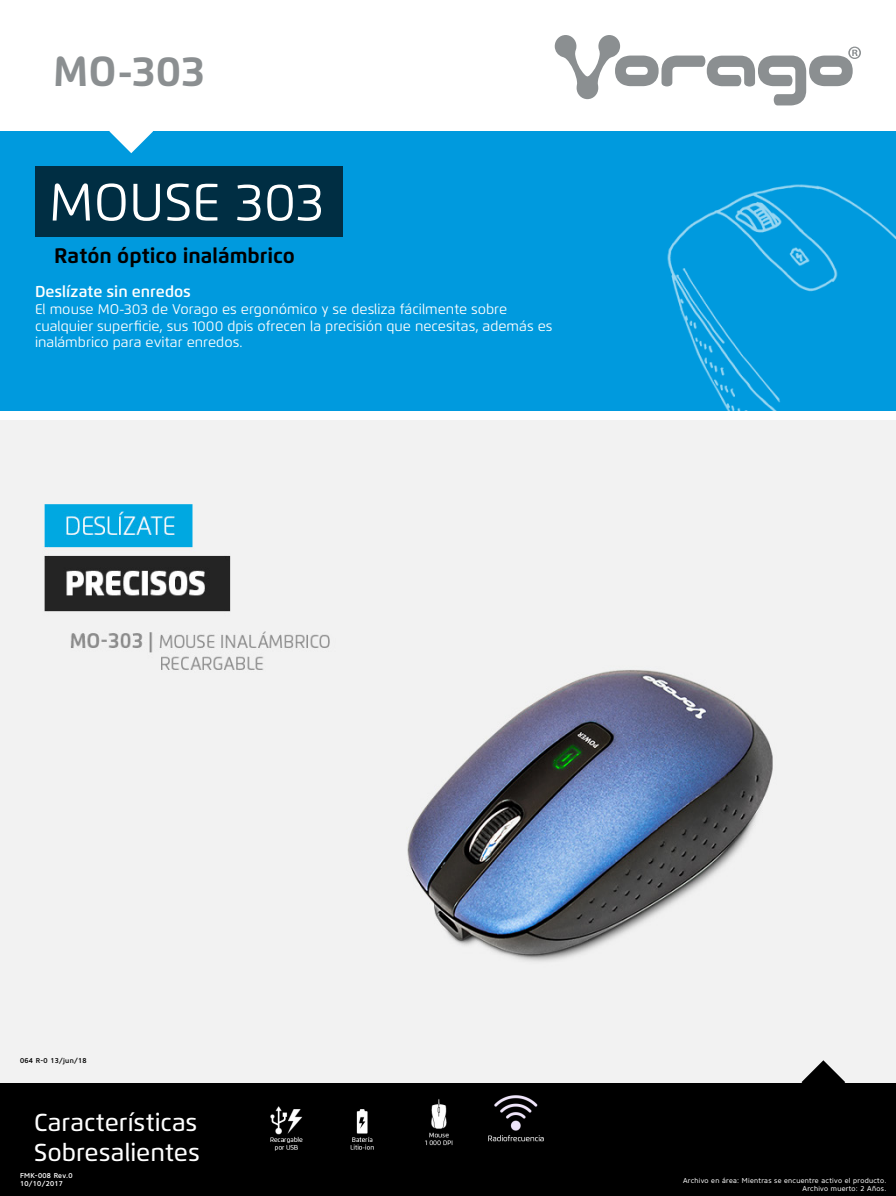
<style>
.page{position:relative;width:896px;height:1196px;background:#fff}
.page>*{position:absolute;margin:0;border:0;box-sizing:border-box;transform-origin:0 0}
.t1{font:52.5px "Flexo";color:#fff}
.t2{font:700 42px "Flexo";color:#8b8f91}
.t3{font:500 24.5px/29.4px "Flexo";color:#fff}
.t4{font:700 21px "Flexo";color:#000}
.t5{font:600 15.75px "Flexo";color:#fff}
.t6{font:14px/16.8px "Flexo";color:#fff}
.t7{font:7px/7.9px "Core Sans N45";letter-spacing:.04em;color:#fff;text-align:right}
.t8{font:500 7px/7.9px "Core Sans N55";letter-spacing:.04em;color:#fff}
.t9{font:500 7px "Core Sans N55";letter-spacing:.04em;color:#000}
</style>
<div class="page">
<div style="left:0;top:1082px;width:896px;height:113px;background:#000"></div>
<div style="left:0;top:131px;width:896px;height:280px;background:#009ade"></div>
<img style="left:0;top:420px;width:896px;height:661px">
<svg style="left:109px;top:131px;width:44px;height:22px"></svg>
<div style="left:35px;top:166px;width:308px;height:70px;background:#002e43"></div>
<svg style="left:802px;top:1060px;width:43px;height:23px"></svg>
<img style="left:350px;top:1095px;width:194px;height:55px">
<svg style="left:555px;top:35px;width:306px;height:70px"></svg>
<img style="left:270px;top:1106px;width:33px;height:45px">
<h2 class="t2" style="left:53px;top:45px;width:153px">MO-303</h2>
<h1 class="t1" style="left:49px;top:170px;width:277px">MOUSE 303</h1>
<h3 class="t4" style="left:54px;top:242px;width:242px">Ratón óptico inalámbrico</h3>
<p class="t5" style="left:35px;top:282px;width:157px">Deslízate sin enredos</p>
<p class="t6" style="left:35px;top:300px;width:519px">El mouse MO-303 de Vorago es ergonómico y se desliza fácilmente sobre cualquier superficie, sus 1000 dpis ofrecen la precisión que necesitas, además es inalámbrico para evitar enredos.</p>
<p class="t9" style="left:20px;top:1055px;width:68px">064 R-0 13/jun/18</p>
<h3 class="t3" style="left:34px;top:1107px;width:167px">Características<br>Sobresalientes</h3>
<p class="t8" style="left:20px;top:1171px;width:54px">FMK-008 Rev.0<br>10/10/2017</p>
<p class="t7" style="left:683px;top:1176px;width:205px">Archivo en área: Mientras se encuentre activo el producto.<br>Archivo muerto: 2 Años.</p>
</div>
